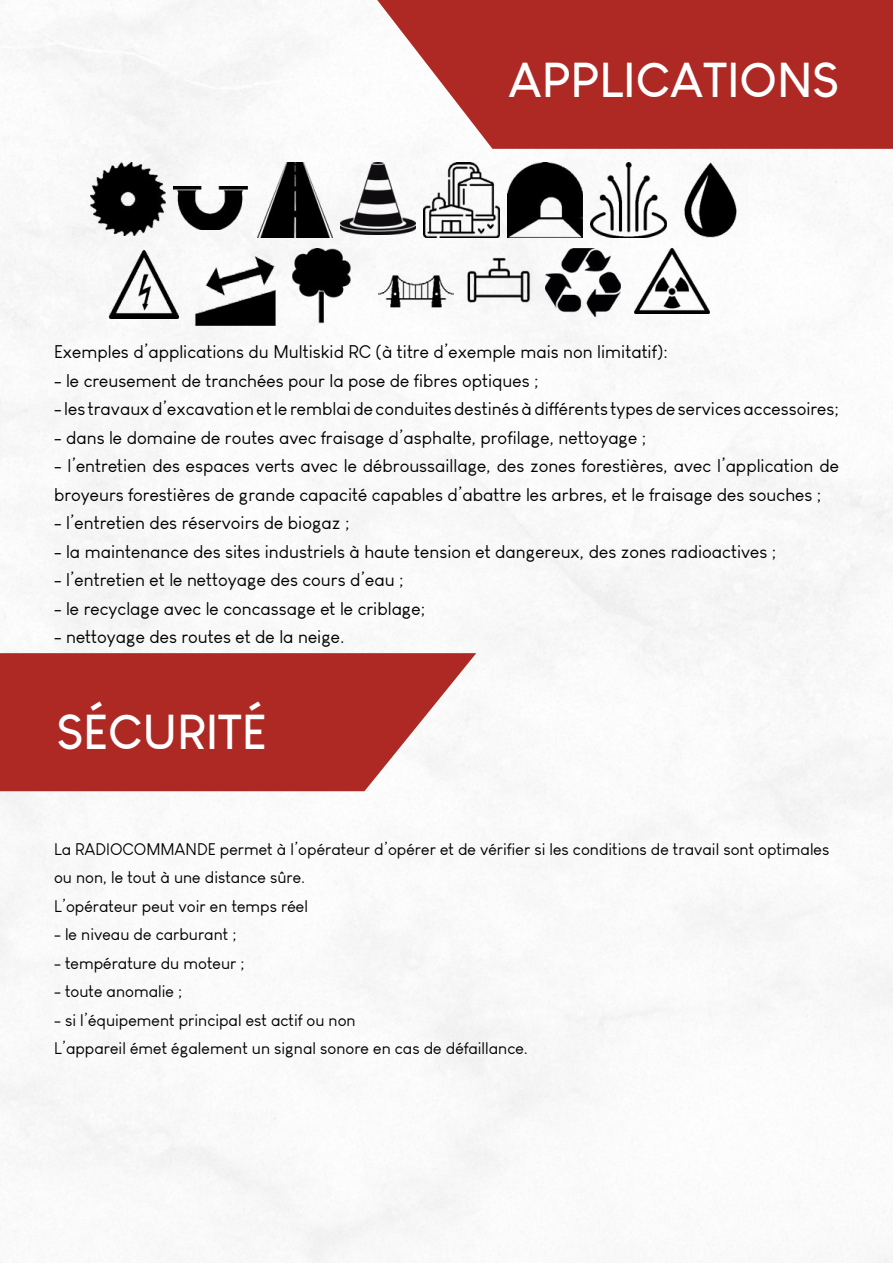
<style>
.page{position:relative;width:893px;height:1263px;background:#fff}
.page>*{position:absolute;margin:0;border:0;box-sizing:border-box;transform-origin:0 0}
.t1{font:700 48px "Louis George Cafe";color:#fff}
.t2{font:18px/28.5px "Louis George Cafe";color:#000}
.t3{font:16.5px/28.5px "Louis George Cafe";color:#000}
</style>
<div class="page">
<img style="left:0;top:0;width:893px;height:1263px">
<svg style="left:377px;top:0;width:516px;height:149px;fill:#ae2923"></svg>
<svg style="left:0;top:653px;width:476px;height:138px;fill:#ae2923"></svg>
<img style="left:257px;top:162px;width:75px;height:76px">
<img style="left:90px;top:162px;width:75px;height:73px">
<img style="left:340px;top:162px;width:76px;height:72px">
<img style="left:174px;top:187px;width:73px;height:42px">
<img style="left:424px;top:162px;width:75px;height:75px">
<img style="left:507px;top:162px;width:75px;height:76px">
<img style="left:591px;top:162px;width:75px;height:76px">
<img style="left:674px;top:162px;width:75px;height:75px">
<img style="left:461px;top:248px;width:76px;height:57px">
<img style="left:634px;top:248px;width:75px;height:66px">
<img style="left:107px;top:250px;width:75px;height:68px">
<img style="left:378px;top:248px;width:75px;height:76px">
<img style="left:545px;top:248px;width:75px;height:68px">
<img style="left:196px;top:257px;width:79px;height:69px">
<img style="left:289px;top:248px;width:75px;height:75px">
<h1 class="t1" style="left:508px;top:50px;width:332px">APPLICATIONS</h1>
<p class="t2" style="left:54px;top:338px;width:615px">Exemples d’applications du Multiskid RC (à titre d’exemple mais non limitatif):</p>
<p class="t2" style="left:54px;top:366px;width:486px">- le creusement de tranchées pour la pose de fibres optiques ;</p>
<p class="t2" style="left:54px;top:395px;width:786px">- les travaux d’excavation et le remblai de conduites destinés à différents types de services accessoires;</p>
<p class="t2" style="left:54px;top:423px;width:594px">- dans le domaine de routes avec fraisage d’asphalte, profilage, nettoyage ;</p>
<p class="t2" style="left:54px;top:452px;width:786px">- l’entretien des espaces verts avec le débroussaillage, des zones forestières, avec l’application de broyeurs forestières de grande capacité capables d’abattre les arbres, et le fraisage des souches ;</p>
<p class="t2" style="left:54px;top:509px;width:297px">- l’entretien des réservoirs de biogaz ;</p>
<p class="t2" style="left:54px;top:537px;width:724px">- la maintenance des sites industriels à haute tension et dangereux, des zones radioactives ;</p>
<p class="t2" style="left:54px;top:566px;width:351px">- l’entretien et le nettoyage des cours d’eau ;</p>
<p class="t2" style="left:54px;top:594px;width:373px">- le recyclage avec le concassage et le criblage;</p>
<p class="t2" style="left:54px;top:623px;width:292px">- nettoyage des routes et de la neige.</p>
<h1 class="t1" style="left:57px;top:702px;width:211px">SÉCURITÉ</h1>
<p class="t3" style="left:54px;top:834px;width:777px">La RADIOCOMMANDE permet à l’opérateur d’opérer et de vérifier si les conditions de travail sont optimales ou non, le tout à une distance sûre.<br>L’opérateur peut voir en temps réel</p>
<p class="t3" style="left:54px;top:920px;width:184px">- le niveau de carburant ;</p>
<p class="t3" style="left:54px;top:948px;width:192px">- température du moteur ;</p>
<p class="t3" style="left:54px;top:977px;width:130px">- toute anomalie ;</p>
<p class="t3" style="left:54px;top:1005px;width:475px">- si l’équipement principal est actif ou non<br>L’appareil émet également un signal sonore en cas de défaillance.</p>
</div>
